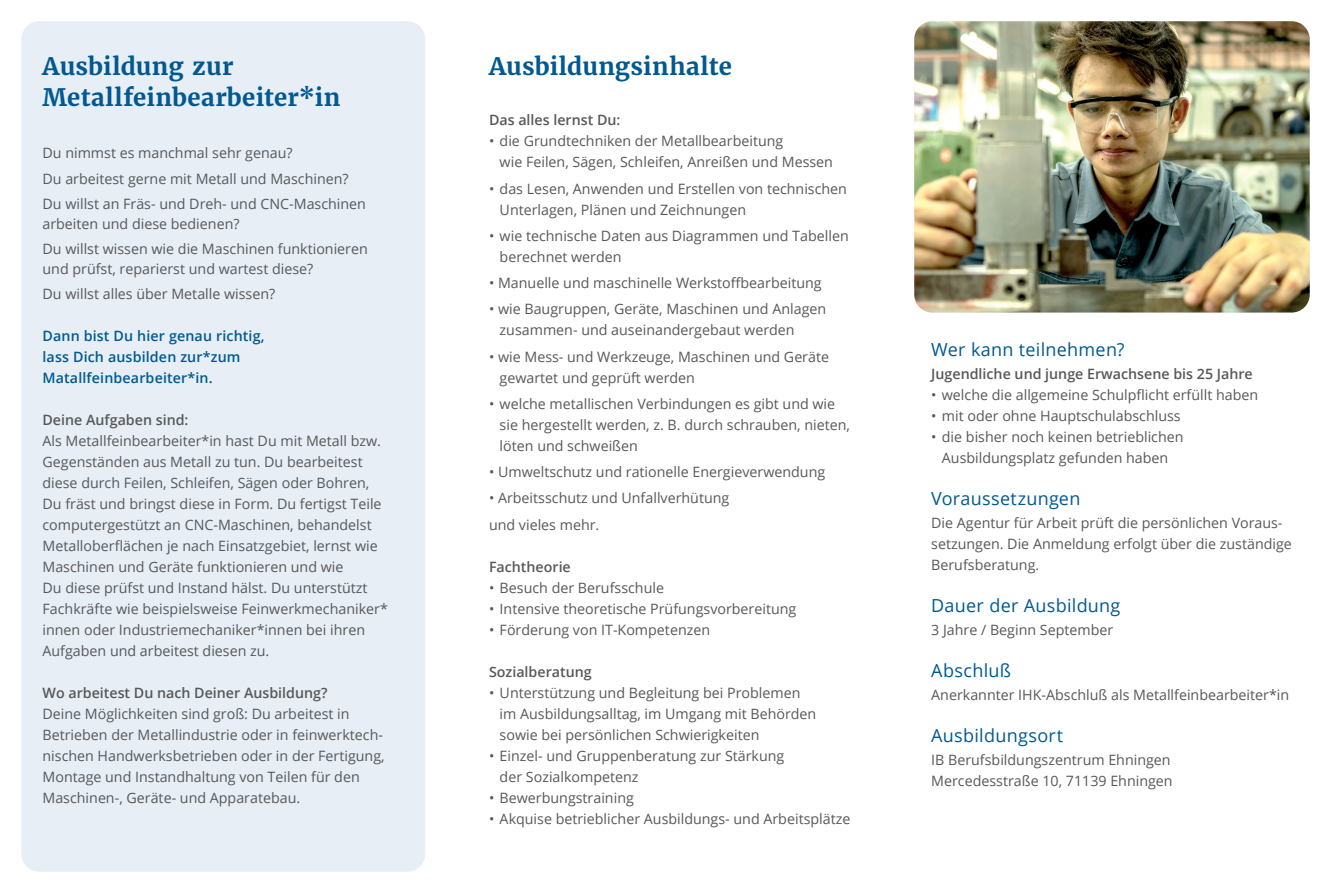
<style>
.page{position:relative;width:1331px;height:893px;background:#fff}
.page>*{position:absolute;margin:0;border:0;box-sizing:border-box;transform-origin:0 0}
.t1{font:700 24px "Merriweather";letter-spacing:.01em;color:#005992}
.t2{font:18px "Open Sans";letter-spacing:.015em;color:#005992}
.t3{font:14.25px/21px "Open Sans";color:#57585a}
.t4{font:600 14.25px "Open Sans";color:#57585a}
.t5{font:600 14.25px/21px "Open Sans";letter-spacing:.01em;color:#005992}
</style>
<div class="page">
<img style="left:914px;top:21px;width:396px;height:292px">
<div style="left:21px;top:21px;width:404px;height:851px;background:#e8eef5;border-radius:18px"></div>
<p class="t1" style="left:43px;top:51px;width:192px">Ausbildung zur</p>
<p class="t1" style="left:43px;top:82px;width:299px">Metallfeinbearbeiter*in</p>
<p class="t3" style="left:43px;top:142px;width:252px">Du nimmst es manchmal sehr genau?</p>
<p class="t3" style="left:43px;top:168px;width:308px">Du arbeitest gerne mit Metall und Maschinen?</p>
<p class="t3" style="left:43px;top:193px;width:325px">Du willst an Fräs- und Dreh- und CNC-Maschinen</p>
<p class="t3" style="left:43px;top:213px;width:198px">arbeiten und diese bedienen?</p>
<p class="t3" style="left:43px;top:239px;width:327px;line-height:19.5px">Du willst wissen wie die Maschinen funktionieren und prüfst, reparierst und wartest diese?</p>
<p class="t3" style="left:43px;top:283px;width:234px">Du willst alles über Metalle wissen?</p>
<p class="t5" style="left:43px;top:325px;width:224px">Dann bist Du hier genau richtig, lass Dich ausbilden zur*zum</p>
<p class="t5" style="left:43px;top:367px;width:172px">Matallfeinbearbeiter*in.</p>
<p class="t4" style="left:43px;top:410px;width:148px">Deine Aufgaben sind:</p>
<p class="t3" style="left:43px;top:430px;width:341px">Als Metallfeinbearbeiter*in hast Du mit Metall bzw.<br>Gegenständen aus Metall zu tun. Du bearbeitest diese durch Feilen, Schleifen, Sägen oder Bohren, Du fräst und bringst diese in Form. Du fertigst Teile</p>
<p class="t3" style="left:43px;top:514px;width:337px">computergestützt an CNC-Maschinen, behandelst<br>Metalloberflächen je nach Einsatzgebiet, lernst wie</p>
<p class="t3" style="left:43px;top:556px;width:302px">Maschinen und Geräte funktionieren und wie</p>
<p class="t3" style="left:43px;top:577px;width:327px">Du diese prüfst und Instand hälst. Du unterstützt</p>
<p class="t3" style="left:43px;top:598px;width:347px">Fachkräfte wie beispielsweise Feinwerkmechaniker* innen oder Industriemechaniker*innen bei ihren<br>Aufgaben und arbeitest diesen zu.</p>
<p class="t4" style="left:43px;top:683px;width:287px">Wo arbeitest Du nach Deiner Ausbildung?</p>
<p class="t3" style="left:43px;top:703px;width:344px">Deine Möglichkeiten sind groß: Du arbeitest in Betrieben der Metallindustrie oder in feinwerktech&shy;nischen Handwerksbetrieben oder in der Fertigung, Montage und Instandhaltung von Teilen für den Maschinen-, Geräte- und Apparatebau.</p>
<p class="t1" style="left:489px;top:51px;width:245px">Ausbildungsinhalte</p>
<p class="t4" style="left:489px;top:110px;width:133px">Das alles lernst Du:</p>
<p class="t3" style="left:489px;top:130px;width:296px">• die Grundtechniken der Metallbearbeitung</p>
<p class="t3" style="left:500px;top:151px;width:335px">wie Feilen, Sägen, Schleifen, Anreißen und Messen</p>
<p class="t3" style="left:489px;top:178px;width:360px">• das Lesen, Anwenden und Erstellen von technischen</p>
<p class="t3" style="left:500px;top:199px;width:248px">Unterlagen, Plänen und Zeichnungen</p>
<p class="t3" style="left:489px;top:225px;width:361px">• wie technische Daten aus Diagrammen und Tabellen</p>
<p class="t3" style="left:500px;top:246px;width:123px">berechnet werden</p>
<p class="t3" style="left:489px;top:272px;width:334px">• Manuelle und maschinelle Werkstoffbearbeitung</p>
<p class="t3" style="left:489px;top:298px;width:339px">• wie Baugruppen, Geräte, Maschinen und Anlagen</p>
<p class="t3" style="left:500px;top:319px;width:296px">zusammen- und auseinandergebaut werden</p>
<p class="t3" style="left:489px;top:346px;width:342px">• wie Mess- und Werkzeuge, Maschinen und Geräte</p>
<p class="t3" style="left:500px;top:367px;width:197px">gewartet und geprüft werden</p>
<p class="t3" style="left:489px;top:393px;width:348px">• welche metallischen Verbindungen es gibt und wie</p>
<p class="t3" style="left:500px;top:414px;width:352px">sie hergestellt werden, z. B. durch schrauben, nieten,</p>
<p class="t3" style="left:500px;top:435px;width:140px">löten und schweißen</p>
<p class="t3" style="left:489px;top:461px;width:338px">• Umweltschutz und rationelle Energieverwendung</p>
<p class="t3" style="left:489px;top:487px;width:242px">• Arbeitsschutz und Unfallverhütung</p>
<p class="t3" style="left:489px;top:514px;width:112px">und vieles mehr.</p>
<p class="t4" style="left:489px;top:557px;width:83px">Fachtheorie</p>
<p class="t3" style="left:489px;top:577px;width:176px">• Besuch der Berufsschule</p>
<p class="t3" style="left:489px;top:598px;width:309px">• Intensive theoretische Prüfungsvorbereitung</p>
<p class="t3" style="left:489px;top:619px;width:223px">• Förderung von IT-Kompetenzen</p>
<p class="t4" style="left:489px;top:662px;width:104px">Sozialberatung</p>
<p class="t3" style="left:489px;top:682px;width:313px">• Unterstützung und Begleitung bei Problemen</p>
<p class="t3" style="left:500px;top:703px;width:318px">im Ausbildungsalltag, im Umgang mit Behörden</p>
<p class="t3" style="left:500px;top:724px;width:261px">sowie bei persönlichen Schwierigkeiten</p>
<p class="t3" style="left:489px;top:745px;width:297px">• Einzel- und Gruppenberatung zur Stärkung</p>
<p class="t3" style="left:500px;top:766px;width:140px">der Sozialkompetenz</p>
<p class="t3" style="left:489px;top:787px;width:146px">• Bewerbungstraining</p>
<p class="t3" style="left:489px;top:808px;width:363px">• Akquise betrieblicher Ausbildungs- und Arbeitsplätze</p>
<p class="t2" style="left:931px;top:337px;width:195px">Wer kann teilnehmen?</p>
<p class="t4" style="left:931px;top:364px;width:323px">Jugendliche und junge Erwachsene bis 25 Jahre</p>
<p class="t3" style="left:931px;top:384px;width:329px">• welche die allgemeine Schulpflicht erfüllt haben</p>
<p class="t3" style="left:931px;top:405px;width:251px">• mit oder ohne Hauptschulabschluss</p>
<p class="t3" style="left:931px;top:426px;width:254px">• die bisher noch keinen betrieblichen</p>
<p class="t3" style="left:942px;top:447px;width:228px">Ausbildungsplatz gefunden haben</p>
<p class="t2" style="left:931px;top:486px;width:151px">Voraussetzungen</p>
<p class="t3" style="left:931px;top:512px;width:362px">Die Agentur für Arbeit prüft die persönlichen Voraus&shy;setzungen. Die Anmeldung erfolgt über die zuständige<br>Berufsberatung.</p>
<p class="t2" style="left:931px;top:593px;width:191px">Dauer der Ausbildung</p>
<p class="t3" style="left:931px;top:619px;width:184px">3 Jahre / Beginn September</p>
<p class="t2" style="left:931px;top:658px;width:81px">Abschluß</p>
<p class="t3" style="left:931px;top:684px;width:359px">Anerkannter IHK-Abschluß als Metallfeinbearbeiter*in</p>
<p class="t2" style="left:931px;top:723px;width:134px">Ausbildungsort</p>
<p class="t3" style="left:931px;top:749px;width:241px">IB Berufsbildungszentrum Ehningen</p>
<p class="t3" style="left:931px;top:770px;width:243px">Mercedesstraße 10, 71139 Ehningen</p>
</div>
